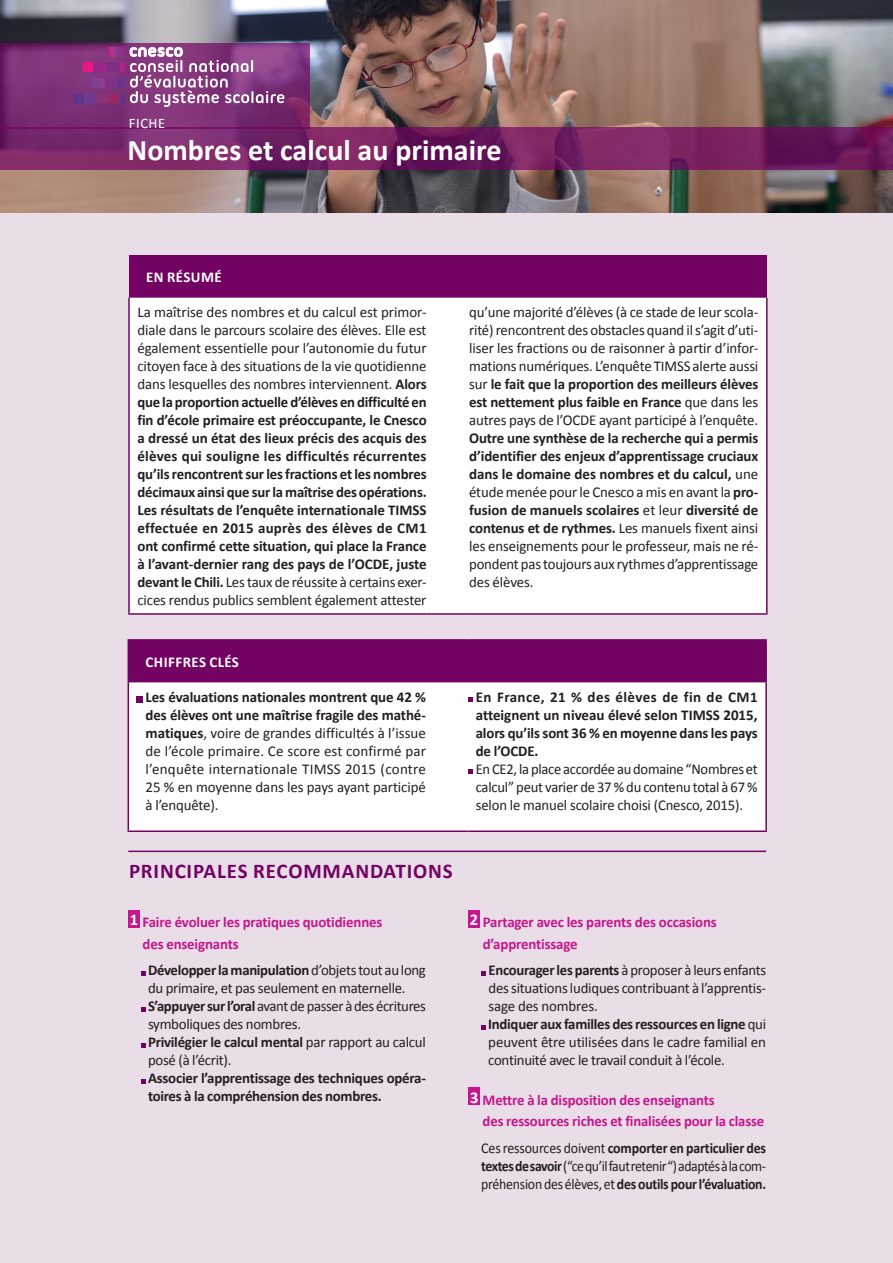
<style>
.page{position:relative;width:893px;height:1263px;background:#e9dde8}
.page>*{position:absolute;margin:0;border:0;box-sizing:border-box;transform-origin:0 0}
.t1{font:700 30px "Calibri";color:#fff}
.t2{font:700 21px "Calibri";letter-spacing:.04em;color:#720363}
.t3{font:700 15px/18px "Calibri";letter-spacing:-.01em;color:#231f20;text-align:justify}
.t4{font:15px/18px "Calibri";letter-spacing:-.02em;color:#231f20;text-align:justify}
.t5{font:700 15px/21.6px "Calibri";letter-spacing:-.01em;color:#c5168c}
.t6{font:15px/18px "Calibri";letter-spacing:-.02em;color:#231f20;text-align:justify;scale:.93 1}
.t7{font:700 15px "Calibri";letter-spacing:.03em;color:#fff}
.t8{font:14.55px "Calibri";letter-spacing:.04em;color:#fff}
.s1{font-weight:400}
.s2{font-weight:700}
</style>
<div class="page">
<img style="left:0;top:0;width:893px;height:213px">
<hr style="left:128px;top:850px;width:638px;height:2px;background:#720363">
<svg style="left:0;top:128px;width:893px;height:42px"></svg>
<div style="left:128px;top:910px;width:12px;height:17px;background:#c5168c"></div>
<svg style="left:141px;top:971px;width:5px;height:4px"></svg>
<svg style="left:141px;top:1007px;width:5px;height:4px"></svg>
<svg style="left:141px;top:1043px;width:5px;height:4px"></svg>
<svg style="left:141px;top:1079px;width:5px;height:4px"></svg>
<div style="left:468px;top:910px;width:12px;height:17px;background:#c5168c"></div>
<svg style="left:481px;top:971px;width:5px;height:4px"></svg>
<svg style="left:481px;top:1025px;width:5px;height:4px"></svg>
<div style="left:468px;top:1088px;width:12px;height:17px;background:#c5168c"></div>
<div style="left:129px;top:255px;width:638px;height:43px;background:#720363"></div>
<div style="left:130px;top:298px;width:636px;height:315px;background:#fff"></div>
<hr style="left:128px;top:298px;width:2px;height:315px;background:#720363">
<hr style="left:128px;top:613px;width:299px;height:2px;background:#720363">
<hr style="left:427px;top:613px;width:42px;height:2px;background:#720363">
<hr style="left:766px;top:298px;width:2px;height:315px;background:#720363">
<hr style="left:469px;top:613px;width:299px;height:2px;background:#720363">
<div style="left:128px;top:640px;width:638px;height:42px;background:#720363"></div>
<div style="left:129px;top:682px;width:636px;height:148px;background:#fff"></div>
<hr style="left:128px;top:639px;width:298px;height:2px;background:#720363">
<hr style="left:426px;top:639px;width:42px;height:2px;background:#720363">
<hr style="left:468px;top:639px;width:299px;height:2px;background:#720363">
<hr style="left:765px;top:641px;width:2px;height:41px;background:#720363">
<hr style="left:128px;top:682px;width:1px;height:148px;background:#720363">
<hr style="left:128px;top:830px;width:298px;height:2px;background:#720363">
<hr style="left:426px;top:830px;width:42px;height:2px;background:#720363">
<hr style="left:765px;top:682px;width:2px;height:148px;background:#720363">
<hr style="left:468px;top:830px;width:299px;height:2px;background:#720363">
<svg style="left:137px;top:696px;width:6px;height:6px"></svg>
<svg style="left:468px;top:698px;width:5px;height:4px"></svg>
<svg style="left:468px;top:770px;width:5px;height:4px"></svg>
<svg style="left:0;top:43px;width:310px;height:85px;fill:#7c3177"></svg>
<svg style="left:130px;top:47px;width:154px;height:60px"></svg>
<div style="left:83px;top:63px;width:10px;height:9px;background:#ec1783"></div>
<svg style="left:120px;top:63px;width:4px;height:9px"></svg>
<div style="left:93px;top:63px;width:15px;height:9px;background:#982888"></div>
<div style="left:108px;top:63px;width:12px;height:9px;background:#822c89"></div>
<div style="left:92px;top:78px;width:8px;height:9px;background:#7e4292"></div>
<div style="left:117px;top:78px;width:8px;height:9px;background:#61348c"></div>
<div style="left:100px;top:78px;width:6px;height:9px;background:#933b8c"></div>
<div style="left:106px;top:78px;width:11px;height:9px;background:#803288"></div>
<div style="left:119px;top:94px;width:5px;height:9px;background:#61348c"></div>
<div style="left:73px;top:94px;width:11px;height:9px;background:#61348c"></div>
<div style="left:84px;top:94px;width:12px;height:9px;background:#6f3a8e"></div>
<svg style="left:96px;top:94px;width:23px;height:9px"></svg>
<svg style="left:107px;top:47px;width:17px;height:9px"></svg>
<p class="t8" style="left:129px;top:114px;width:38px">FICHE</p>
<h1 class="t1" style="left:128px;top:131px;width:375px">Nombres et calcul au primaire</h1>
<p class="t7" style="left:146px;top:267px;width:77px">EN RÉSUMÉ</p>
<p class="t3" style="left:137px;top:303px;width:291px"><span class="s1">La maîtrise des nombres et du calcul est primor&shy;diale dans le parcours scolaire des élèves. Elle est également essentielle pour l’autonomie du futur citoyen face à des situations de la vie quotidienne dans lesquelles des nombres interviennent.</span> Alors que la proportion actuelle d’élèves en difficulté en fin d’école primaire est préoccupante, le Cnesco a dressé un état des lieux précis des acquis des élèves qui souligne les difficultés récurrentes qu’ils rencontrent sur les fractions et les nombres décimaux ainsi que sur la maîtrise des opérations.<br>Les résultats de l’enquête internationale TIMSS effectuée en 2015 auprès des élèves de CM1 ont confirmé cette situation, qui place la France à l’avant-dernier rang des pays de l’OCDE, juste devant le Chili. <span class="s1">Les taux de réussite à certains exer&shy;cices rendus publics semblent également attester</span></p>
<p class="t4" style="left:469px;top:303px;width:291px">qu’une majorité d’élèves (à ce stade de leur scola&shy;rité) rencontrent des obstacles quand il s’agit d’uti&shy;liser les fractions ou de raisonner à partir d’infor&shy;mations numériques. L’enquête TIMSS alerte aussi sur <span class="s2">le fait que la proportion des meilleurs élèves est nettement plus faible en France</span> que dans les autres pays de l’OCDE ayant participé à l’enquête.</p>
<p class="t3" style="left:469px;top:429px;width:291px">Outre une synthèse de la recherche qui a permis d’identifier des enjeux d’apprentissage cruciaux dans le domaine des nombres et du calcul, <span class="s1">une étude menée pour le Cnesco a mis en avant la</span> pro&shy;fusion de manuels scolaires <span class="s1">et leur</span> diversité de contenus et de rythmes. <span class="s1">Les manuels fixent ainsi les enseignements pour le professeur, mais ne ré&shy;pondent pas toujours aux rythmes d’apprentissage des élèves.</span></p>
<p class="t7" style="left:146px;top:653px;width:95px">CHIFFRES CLÉS</p>
<p class="t4" style="left:146px;top:688px;width:282px"><span class="s2">Les évaluations nationales montrent que 42 % des élèves ont une maîtrise fragile des mathé&shy;matiques</span>, voire de grandes difficultés à l’issue de l’école primaire. Ce score est confirmé par l’enquête internationale TIMSS 2015 (contre 25 % en moyenne dans les pays ayant participé à l’enquête).</p>
<p class="t3" style="left:476px;top:688px;width:283px">En France, 21 % des élèves de fin de CM1 atteignent un niveau élevé selon TIMSS 2015, alors qu’ils sont 36 % en moyenne dans les pays de l’OCDE.</p>
<p class="t4" style="left:476px;top:760px;width:283px">En CE2, la place accordée au domaine “Nombres et calcul” peut varier de 37 % du contenu total à 67% selon le manuel scolaire choisi (Cnesco, 2015).</p>
<h2 class="t2" style="left:129px;top:857px;width:325px">PRINCIPALES RECOMMANDATIONS</h2>
<p class="t5" style="left:142px;top:911px;width:241px;text-indent:-13px"><sup>1</sup> Faire évoluer les pratiques quotidiennes des enseignants</p>
<p class="t4" style="left:148px;top:961px;width:279px;text-align:left"><span class="s2">Développer la manipulation</span> d’objets tout au long du primaire, et pas seulement en maternelle.<br><span class="s2">S’appuyer sur l’oral</span> avant de passer à des écritures symboliques des nombres.<br><span class="s2">Privilégier le calcul mental</span> par rapport au calcul posé (à l’écrit).</p>
<p class="t3" style="left:148px;top:1069px;width:279px">Associer l’apprentissage des techniques opéra&shy;toires à la compréhension des nombres.</p>
<p class="t5" style="left:483px;top:911px;width:236px;text-indent:-13px"><sup>2</sup> Partager avec les parents des occasions d’apprentissage</p>
<p class="t4" style="left:488px;top:961px;width:279px;text-align:left"><span class="s2">Encourager les parents</span> à proposer à leurs enfants des situations ludiques contribuant à l’apprentis&shy;sage des nombres.<br><span class="s2">Indiquer aux familles des ressources en ligne</span> qui peuvent être utilisées dans le cadre familial en continuité avec le travail conduit à l’école.</p>
<p class="t5" style="left:483px;top:1089px;width:283px;text-indent:-13px"><sup>3</sup> Mettre à la disposition des enseignants<br>des ressources riches et finalisées pour la classe</p>
<p class="t6" style="left:481px;top:1139px;width:308px">Ces ressources doivent <span class="s2">comporter en particulier des textes de savoir</span> (“ce qu’il faut retenir “) adaptés à la com&shy;préhension des élèves, et <span class="s2">des outils pour l’évaluation.</span></p>
</div>
